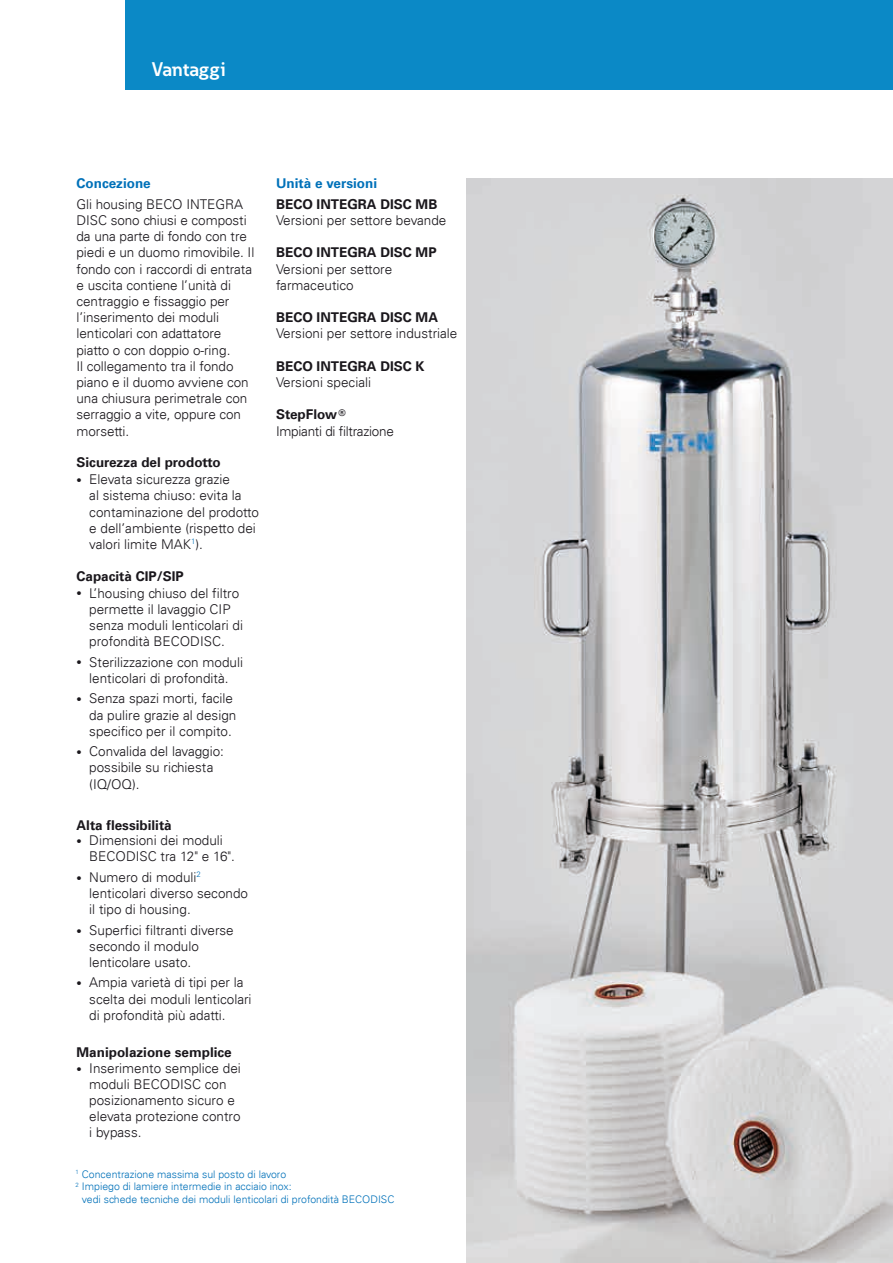
<style>
.page{position:relative;width:893px;height:1263px;background:#fff}
.page>*{position:absolute;margin:0;border:0;box-sizing:border-box;transform-origin:0 0}
.t1{font:700 19.5px "Eaton";color:#fff}
.t2{font:300 13.5px/16.2px "Univers LT";color:#1a171c}
.t3{font:700 13.5px "Univers LT";color:#1a171c}
.t4{font:300 13.5px/16.2px "Univers LT";letter-spacing:-.02em;color:#1a171c}
.t5{font:700 13.5px "Univers LT";color:#0071b9}
.t6{font:300 10.5px "Univers LT";color:#0071b9}
.s1{font-size:10.5px}
.s2{font-weight:700}
</style>
<div class="page">
<div style="left:125px;top:0;width:768px;height:89px;background:#0b89c6"></div>
<img style="left:467px;top:179px;width:426px;height:1084px">
<h1 class="t1" style="left:152px;top:57px;width:76px">Vantaggi</h1>
<p class="t5" style="left:77px;top:176px;width:76px">Concezione</p>
<p class="t2" style="left:77px;top:196px;width:179px">Gli housing BECO INTEGRA<br>DISC sono chiusi e composti da una parte di fondo con tre piedi e un duomo rimovibile. Il fondo con i raccordi di entrata e uscita contiene l’unità di centraggio e fissaggio per l’inserimento dei moduli lenticolari con adattatore piatto o con doppio o-ring.<br>Il collegamento tra il fondo piano e il duomo avviene con una chiusura perimetrale con serraggio a vite, oppure con morsetti.</p>
<p class="t3" style="left:77px;top:455px;width:146px">Sicurezza del prodotto</p>
<p class="t2" style="left:89px;top:471px;width:171px;text-indent:-13px"><span class="s1">•</span> Elevata sicurezza grazie<br>al sistema chiuso: evita la contaminazione del prodotto e dell’ambiente (rispetto dei valori limite MAK<sup>1</sup>).</p>
<p class="t3" style="left:77px;top:569px;width:109px">Capacità CIP/SIP</p>
<p class="t2" style="left:89px;top:585px;width:155px;text-indent:-13px"><span class="s1">•</span> L’housing chiuso del filtro permette il lavaggio CIP senza moduli lenticolari di profondità BECODISC.</p>
<p class="t2" style="left:77px;top:654px;width:168px;text-align:center"><span class="s1">•</span> Sterilizzazione con moduli lenticolari di profondità.</p>
<p class="t2" style="left:89px;top:690px;width:149px;text-indent:-13px"><span class="s1">•</span> Senza spazi morti, facile da pulire grazie al design specifico per il compito.</p>
<p class="t2" style="left:89px;top:743px;width:136px;text-indent:-13px"><span class="s1">•</span> Convalida del lavaggio: possibile su richiesta (IQ/OQ).</p>
<p class="t3" style="left:77px;top:817px;width:97px">Alta flessibilità</p>
<p class="t2" style="left:89px;top:832px;width:147px;text-indent:-13px"><span class="s1">•</span> Dimensioni dei moduli<br>BECODISC tra 12" e 16".</p>
<p class="t2" style="left:89px;top:869px;width:160px;text-indent:-13px"><span class="s1">•</span> Numero di moduli<sup>2 </sup>lenticolari diverso secondo il tipo di housing.</p>
<p class="t2" style="left:89px;top:922px;width:146px;text-indent:-13px"><span class="s1">•</span> Superfici filtranti diverse secondo il modulo lenticolare usato.</p>
<p class="t2" style="left:89px;top:974px;width:164px;text-indent:-13px"><span class="s1">•</span> Ampia varietà di tipi per la scelta dei moduli lenticolari di profondità più adatti.</p>
<p class="t3" style="left:77px;top:1044px;width:157px">Manipolazione semplice</p>
<p class="t2" style="left:89px;top:1060px;width:153px;text-indent:-13px"><span class="s1">•</span> Inserimento semplice dei moduli BECODISC con posizionamento sicuro e elevata protezione contro i bypass.</p>
<p class="t5" style="left:276px;top:176px;width:103px">Unità e versioni</p>
<p class="t3" style="left:276px;top:196px;width:163px">BECO INTEGRA DISC MB</p>
<p class="t2" style="left:276px;top:212px;width:172px">Versioni per settore bevande</p>
<p class="t3" style="left:276px;top:245px;width:162px">BECO INTEGRA DISC MP</p>
<p class="t2" style="left:276px;top:261px;width:118px">Versioni per settore farmaceutico</p>
<p class="t3" style="left:276px;top:310px;width:164px">BECO INTEGRA DISC MA</p>
<p class="t2" style="left:276px;top:326px;width:183px">Versioni per settore industriale</p>
<p class="t3" style="left:276px;top:358px;width:150px">BECO INTEGRA DISC K</p>
<p class="t2" style="left:276px;top:374px;width:96px">Versioni speciali</p>
<p class="t4" style="left:276px;top:407px;width:119px"><span class="s2">StepFlow</span> <sup>®<br></sup>Impianti di filtrazione</p>
<p class="t6" style="left:76px;top:1168px;width:212px"><sup>1</sup> Concentrazione massima sul posto di lavoro</p>
<p class="t6" style="left:76px;top:1180px;width:218px"><sup>2</sup> Impiego di lamiere intermedie in acciaio inox:</p>
<p class="t6" style="left:82px;top:1193px;width:314px">vedi schede tecniche dei moduli lenticolari di profondità BECODISC</p>
</div>
